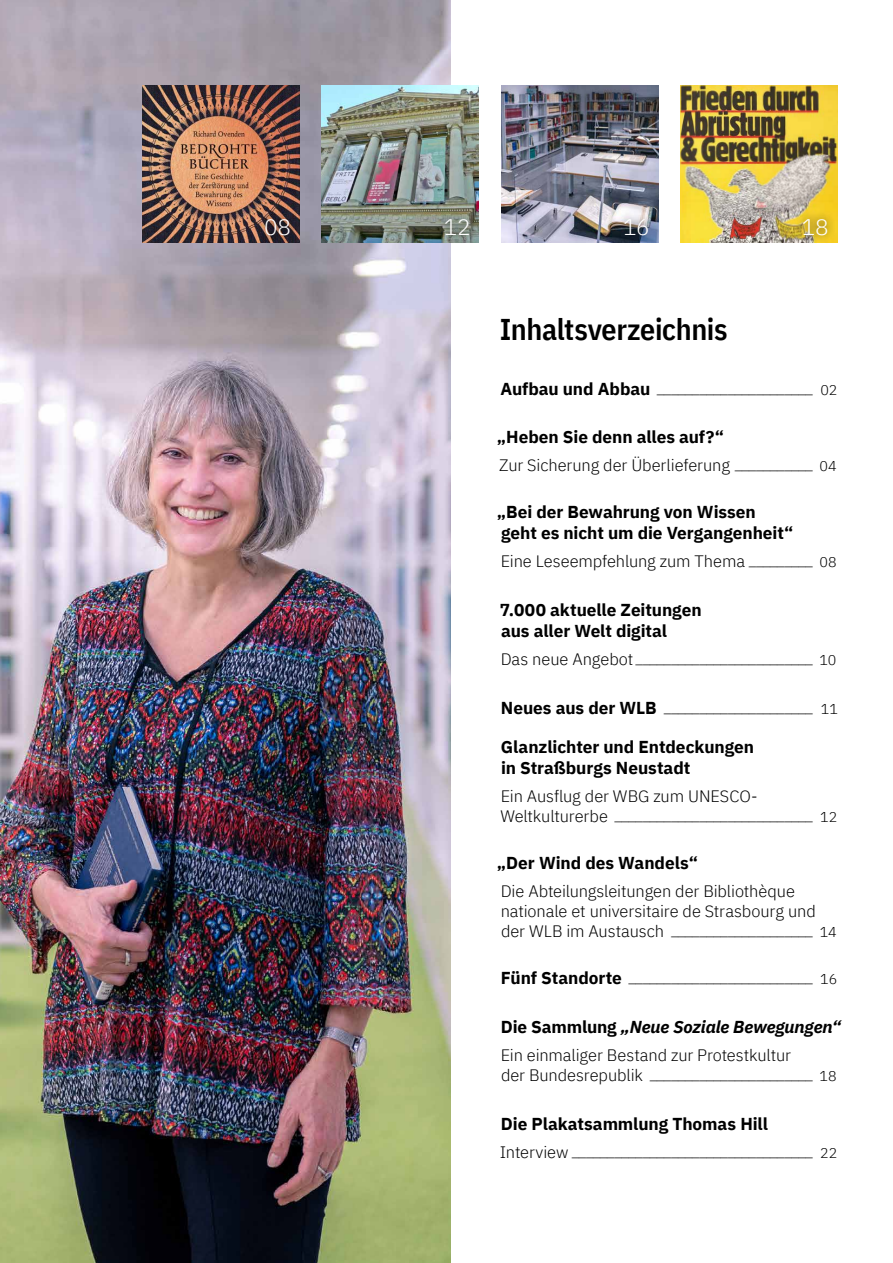
<style>
.page{position:relative;width:893px;height:1263px;background:#fff}
.page>*{position:absolute;margin:0;border:0;box-sizing:border-box;transform-origin:0 0}
.t1{font:600 30px "IBM Plex Sans Cond";letter-spacing:-.015em;color:#000}
.t2{font:300 22.5px "IBM Plex Sans";letter-spacing:-.01em;color:#fff}
.t3{font:700 17.25px/20.7px "IBM Plex Sans";letter-spacing:-.005em;color:#000}
.t4{font:italic 700 17.25px "IBM Plex Sans";letter-spacing:-.005em;color:#000}
.t5{font:300 16.5px/19.8px "IBM Plex Sans";letter-spacing:-.005em;color:#000}
.t6{font:300 14.25px "IBM Plex Sans";letter-spacing:-.005em;color:#000}
.s1{font-weight:700;font-size:17.25px}
.s2{font-size:14.25px}
.s3{font-size:16.5px}
.s4{font-style:normal}
</style>
<div class="page">
<img style="left:0;top:0;width:838px;height:1263px">
<h2 class="t2" style="left:264px;top:210px;width:28px">08</h2>
<h2 class="t2" style="left:444px;top:210px;width:28px">12</h2>
<h2 class="t2" style="left:623px;top:210px;width:28px">16</h2>
<h2 class="t2" style="left:802px;top:210px;width:28px">18</h2>
<h1 class="t1" style="left:500px;top:306px;width:229px">Inhaltsverzeichnis</h1>
<p class="t6" style="left:500px;top:378px;width:338px"><span class="s1">Aufbau und Abbau</span> ______________________ 02</p>
<p class="t3" style="left:497px;top:425px;width:229px">„Heben Sie denn alles auf?“</p>
<p class="t5" style="left:499px;top:454px;width:339px">Zur Sicherung der Überlieferung <span class="s2">___________ 04</span></p>
<p class="t3" style="left:497px;top:500px;width:298px">„Bei der Bewahrung von Wissen geht es nicht um die Vergangenheit“</p>
<p class="t5" style="left:501px;top:550px;width:337px">Eine Leseempfehlung zum Thema <span class="s2">_________ 08</span></p>
<p class="t3" style="left:500px;top:598px;width:203px">7.000 aktuelle Zeitungen aus aller Welt digital</p>
<p class="t6" style="left:501px;top:647px;width:337px"><span class="s3">Das neue Angebot</span> _________________________ 10</p>
<p class="t6" style="left:501px;top:696px;width:339px"><span class="s1">Neues aus der WLB</span> _____________________ 11</p>
<p class="t3" style="left:501px;top:735px;width:255px">Glanzlichter und Entdeckungen in Straßburgs Neustadt</p>
<p class="t5" style="left:501px;top:785px;width:259px">Ein Ausflug der WBG zum UNESCO-</p>
<p class="t6" style="left:500px;top:804px;width:338px"><span class="s3">Weltkulturerbe</span> ____________________________ 12</p>
<p class="t3" style="left:497px;top:851px;width:203px">„Der Wind des Wandels“</p>
<p class="t5" style="left:501px;top:880px;width:317px">Die Abteilungsleitungen der Bibliothèque nationale et universitaire de Strasbourg und</p>
<p class="t6" style="left:501px;top:919px;width:337px"><span class="s3">der WLB im Austausch</span> ____________________ 14</p>
<p class="t6" style="left:501px;top:966px;width:338px"><span class="s1">Fünf Standorte</span> __________________________ 16</p>
<p class="t4" style="left:501px;top:1013px;width:342px"><span class="s4">Die Sammlung</span> „Neue Soziale Bewegungen“</p>
<p class="t5" style="left:501px;top:1044px;width:292px">Ein einmaliger Bestand zur Protestkultur</p>
<p class="t6" style="left:501px;top:1063px;width:337px"><span class="s3">der Bundesrepublik</span> _______________________ 18</p>
<p class="t3" style="left:501px;top:1112px;width:268px">Die Plakatsammlung Thomas Hill</p>
<p class="t6" style="left:500px;top:1141px;width:339px"><span class="s3">Interview</span> __________________________________ 22</p>
</div>
